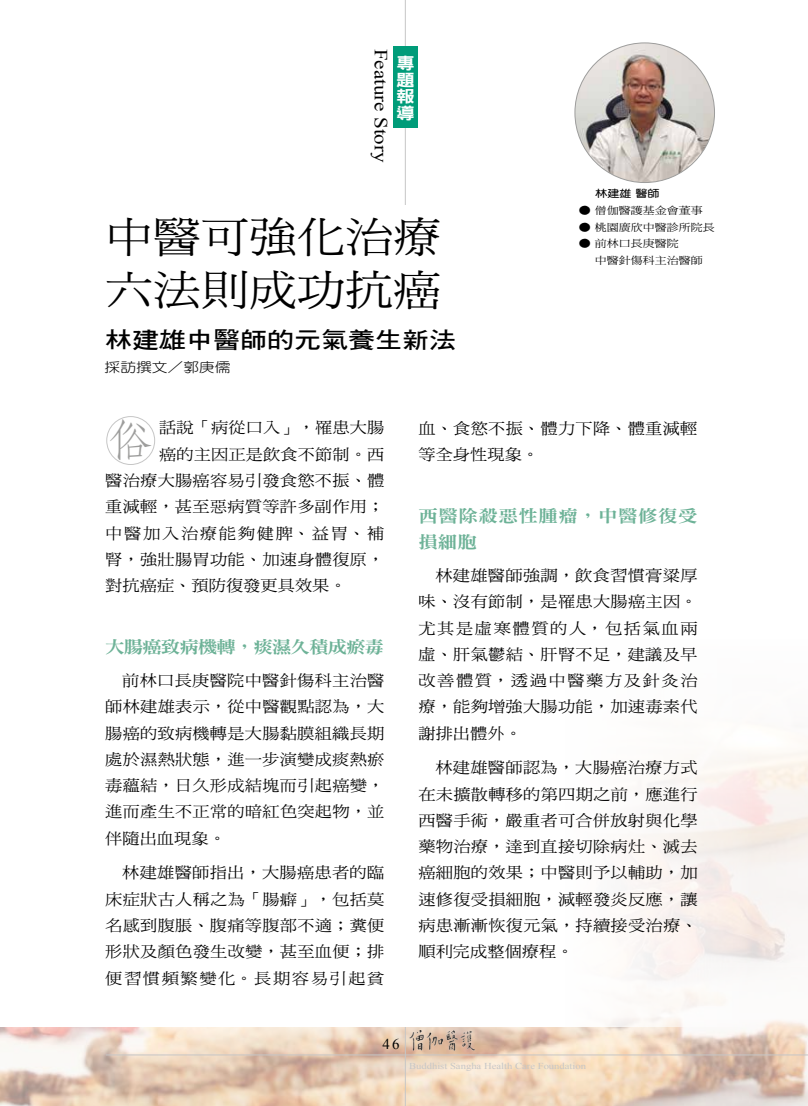
<style>
.page{position:relative;width:808px;height:1106px;background:#fff}
.page>*{position:absolute;margin:0;border:0;box-sizing:border-box;transform-origin:0 0}
.t1{font:44.7px "DF Fang Song Std W4";color:#9d9d9c}
.t2{font:42.3px/52.5px "DF Ming Std W5";color:#000;scale:1.14 1}
.t3{font:22.95px "DF Hei Std W7";color:#000;scale:1.18 1}
.t4{font:18.45px "Times New Roman";color:#000;scale:1.14 1}
.t5{font:17.1px/26.2px "DF Ming Std W9";letter-spacing:.025em;color:#6db297;scale:1.14 1}
.t6{font:17.1px "DF Ming Std W9";letter-spacing:-.05em;color:#6db297;scale:1.14 1}
.t7{font:16.5px/16.5px "DF Hei Std W9";color:#fff;text-align:justify;scale:1.14 1}
.t8{font:15.6px/26.2px "DF Ming Std W5";letter-spacing:.015em;color:#000;text-align:justify;scale:1.11 1}
.t9{font:15.6px "DF Ming Std W5";letter-spacing:.1em;color:#000;scale:1.11 1}
.t10{font:14.85px "Times New Roman";color:#000}
.t11{font:13.35px "DF Yuan Std W3";color:#000;scale:1.18 1}
.t12{font:10.2px/16.5px "DF Ming Std W5";color:#000;scale:1.18 1}
.t13{font:10.2px "DF Yuan Std W7";color:#000;scale:1.18 1}
.t14{font:9px "Times New Roman";color:#c6c6c6;scale:1.18 1}
</style>
<div class="page">
<img style="left:0;top:1026px;width:808px;height:80px">
<img style="left:409px;top:1030px;width:65px;height:20px">
<hr style="left:106px;top:1054px;width:702px;height:1px;background:#c6c6c6">
<hr style="left:405px;top:0;width:1px;height:1106px;background:#c6c6c6">
<div style="left:393px;top:46px;width:24px;height:82px;background:#009c79"></div>
<div style="left:0;top:206px;width:808px;height:820px;background:#fff"></div>
<div style="left:106px;top:416px;width:49px;height:49px;border:1px solid #c6c6c6;border-radius:50%"></div>
<img style="left:575px;top:43px;width:139px;height:139px;border-radius:70px">
<p class="t4" style="left:394px;top:49px;width:101px;rotate:90deg">Feature Story</p>
<p class="t7" style="left:396px;top:55px;width:17px">專題報導</p>
<h2 class="t2" style="left:105px;top:210px;width:296px">中醫可強化治療六法則成功抗癌</h2>
<h3 class="t3" style="left:105px;top:328px;width:299px">林建雄中醫師的元氣養生新法</h3>
<p class="t11" style="left:105px;top:360px;width:108px">採訪撰文／郭庚儒</p>
<p class="t13" style="left:595px;top:188px;width:56px">林建雄 醫師</p>
<p class="t12" style="left:579px;top:202px;width:107px">● 僧伽醫護基金會董事</p>
<p class="t12" style="left:579px;top:218px;width:117px">● 桃園廣欣中醫診所院長</p>
<p class="t12" style="left:595px;top:235px;width:93px;text-indent:-16px">● 前林口長庚醫院<br>中醫針傷科主治醫師</p>
<h1 class="t1" style="left:108px;top:416px;width:46px">俗</h1>
<p class="t8" style="left:159px;top:414px;width:204px">話說「病從口入」，罹患大腸</p>
<p class="t8" style="left:159px;top:441px;width:204px">癌的主因正是飲食不節制。西</p>
<p class="t8" style="left:105px;top:467px;width:253px">醫治療大腸癌容易引發食慾不振、體</p>
<p class="t8" style="left:105px;top:493px;width:253px">重減輕，甚至惡病質等許多副作用；</p>
<p class="t9" style="left:105px;top:524px;width:253px">中醫加入治療能夠健脾、益胃、補</p>
<p class="t8" style="left:105px;top:546px;width:253px">腎，強壯腸胃功能、加速身體復原，</p>
<p class="t8" style="left:105px;top:572px;width:219px">對抗癌症、預防復發更具效果。</p>
<p class="t6" style="left:105px;top:638px;width:246px">大腸癌致病機轉，痰濕久積成瘀毒</p>
<p class="t8" style="left:105px;top:667px;width:253px;text-indent:17px">前林口長庚醫院中醫針傷科主治醫師林建雄表示，從中醫觀點認為，大腸癌的致病機轉是大腸黏膜組織長期處於濕熱狀態，進一步演變成痰熱瘀毒蘊結，日久形成結塊而引起癌變，進而產生不正常的暗紅色突起物，並伴隨出血現象。</p>
<p class="t8" style="left:105px;top:859px;width:253px;text-indent:17px">林建雄醫師指出，大腸癌患者的臨床症狀古人稱之為「腸癖」，包括莫名感到腹脹、腹痛等腹部不適；糞便形狀及顏色發生改變，甚至血便；排便習慣頻繁變化。長期容易引起貧</p>
<p class="t8" style="left:418px;top:414px;width:253px">血、食慾不振、體力下降、體重減輕等全身性現象。</p>
<p class="t5" style="left:418px;top:502px;width:246px">西醫除殺惡性腫瘤，中醫修復受損細胞</p>
<p class="t8" style="left:418px;top:562px;width:253px;text-indent:17px">林建雄醫師強調，飲食習慣膏粱厚味、沒有節制，是罹患大腸癌主因。尤其是虛寒體質的人，包括氣血兩虛、肝氣鬱結、肝腎不足，建議及早改善體質，透過中醫藥方及針灸治療，能夠增強大腸功能，加速毒素代謝排出體外。</p>
<p class="t8" style="left:418px;top:754px;width:253px;text-indent:17px">林建雄醫師認為，大腸癌治療方式在未擴散轉移的第四期之前，應進行西醫手術，嚴重者可合併放射與化學藥物治療，達到直接切除病灶、滅去癌細胞的效果；中醫則予以輔助，加速修復受損細胞，減輕發炎反應，讓病患漸漸恢復元氣，持續接受治療、順利完成整個療程。</p>
<p class="t10" style="left:382px;top:1034px;width:19px">46</p>
<p class="t14" style="left:409px;top:1059px;width:152px">Buddhist Sangha Health Care Foundation</p>
</div>
